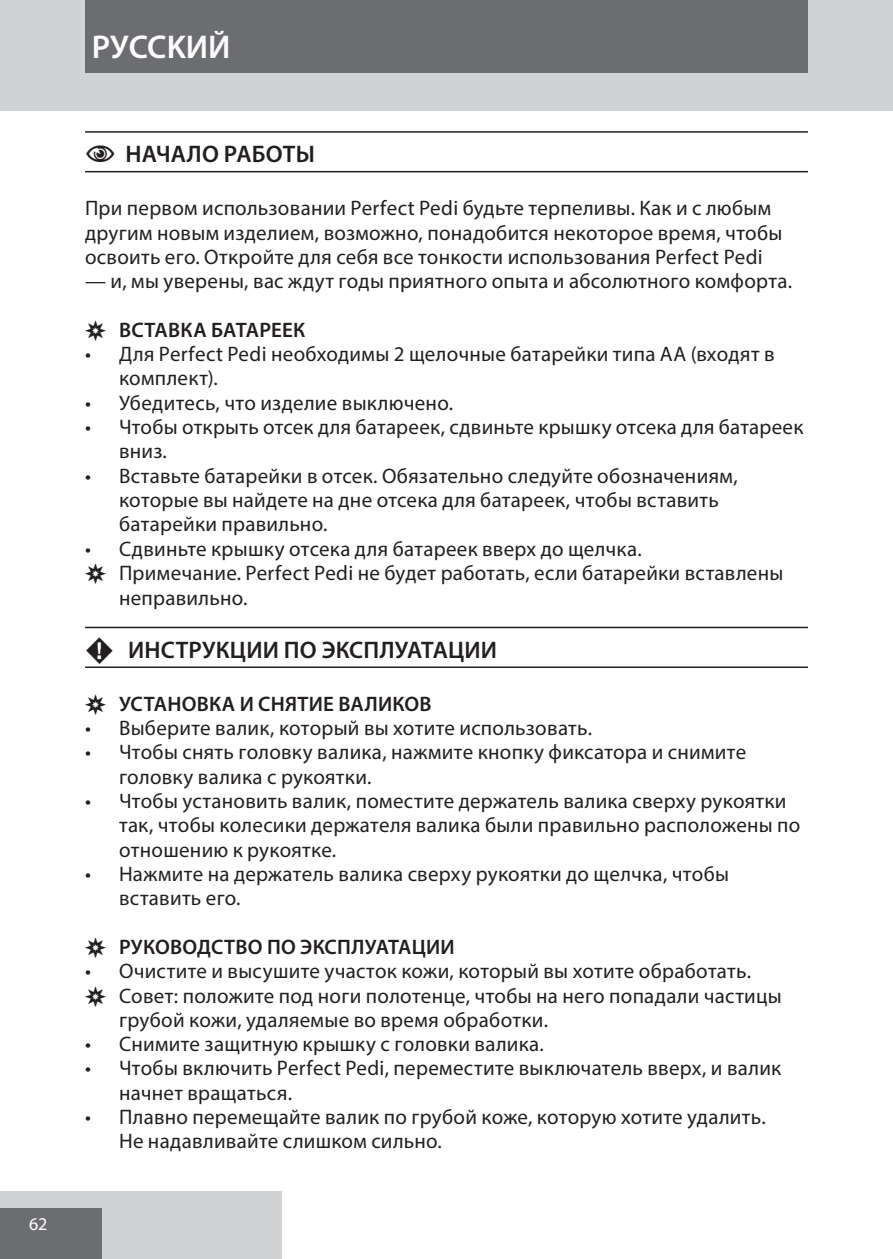
<style>
.page{position:relative;width:893px;height:1259px;background:#fff}
.page>*{position:absolute;margin:0;border:0;box-sizing:border-box;transform-origin:0 0}
.t1{font:600 33px "Myriad Pro";color:#fff}
.heading{font:600 24px "Myriad Pro";letter-spacing:.005em;color:#231f20}
.default{font:21px/24.3px "Myriad Pro";letter-spacing:.015em;color:#231f20}
.default-2{font:600 21px "Myriad Pro";letter-spacing:.01em;color:#231f20}
.t2{font:18px "Myriad Pro";color:#fff}
.s1{font-family:"Myriad Points";font-weight:400}
.s2{font-family:"Myriad Graphics";font-weight:400}
.s3{font-family:"Myriad Graphics"}
</style>
<div class="page">
<div style="left:0;top:0;width:893px;height:111px;background:#d1d2d4"></div>
<div style="left:0;top:1191px;width:282px;height:68px;background:#d1d2d4"></div>
<div style="left:0;top:1208px;width:102px;height:51px;background:#6c6d70"></div>
<div style="left:85px;top:0;width:723px;height:73px;background:#6c6d70"></div>
<hr style="left:85px;top:131px;width:723px;height:2px;background:#231f20">
<hr style="left:85px;top:171px;width:723px;height:1px;background:#231f20">
<hr style="left:85px;top:627px;width:723px;height:1px;background:#231f20">
<hr style="left:85px;top:666px;width:723px;height:2px;background:#231f20">
<p class="t2" style="left:29px;top:1212px;width:20px">62</p>
<p class="t1" style="left:92px;top:25px;width:140px">PУCCKИЙ</p>
<p class="heading" style="left:85px;top:139px;width:231px"><span class="s1">C</span> НАЧАЛО РАБОТЫ</p>
<p class="default" style="left:85px;top:196px;width:699px">При первом использовании Perfect Pedi будьте терпеливы. Как и с любым другим новым изделием, возможно, понадобится некоторое время, чтобы освоить его. Откройте для себя все тонкости использования Perfect Pedi</p>
<p class="default" style="left:85px;top:269px;width:709px">— и, мы уверены, вас ждут годы приятного опыта и абсолютного комфорта.</p>
<p class="default-2" style="left:85px;top:316px;width:222px"><span class="s2">,</span> ВСТАВКА БАТАРЕЕК</p>
<p class="default" style="left:119px;top:342px;width:657px;text-indent:-34px">• Для Perfect Pedi необходимы 2 щелочные батарейки типа AA (входят в комплект).</p>
<p class="default" style="left:85px;top:390px;width:369px">• Убедитесь, что изделие выключено.</p>
<p class="default" style="left:119px;top:414px;width:686px;text-indent:-34px">• Чтобы открыть отсек для батареек, сдвиньте крышку отсека для батареек вниз.</p>
<p class="default" style="left:119px;top:463px;width:620px;text-indent:-34px">• Вставьте батарейки в отсек. Обязательно следуйте обозначениям, которые вы найдете на дне отсека для батареек, чтобы вставить батарейки правильно.</p>
<p class="default" style="left:85px;top:536px;width:558px">• Сдвиньте крышку отсека для батареек вверх до щелчка.</p>
<p class="default" style="left:119px;top:560px;width:666px;text-indent:-34px"><span class="s3">,</span> Примечание. Perfect Pedi не будет работать, если батарейки вставлены неправильно.</p>
<p class="heading" style="left:85px;top:634px;width:413px"><span class="s1">F</span> ИНСТРУКЦИИ ПО ЭКСПЛУАТАЦИИ</p>
<p class="default-2" style="left:85px;top:690px;width:348px"><span class="s2">,</span> УСТАНОВКА И СНЯТИЕ ВАЛИКОВ</p>
<p class="default" style="left:85px;top:715px;width:509px">• Выберите валик, который вы хотите использовать.</p>
<p class="default" style="left:119px;top:740px;width:629px;text-indent:-34px">• Чтобы снять головку валика, нажмите кнопку фиксатора и снимите головку валика с рукоятки.</p>
<p class="default" style="left:119px;top:788px;width:683px;text-indent:-34px">• Чтобы установить валик, поместите держатель валика сверху рукоятки так, чтобы колесики держателя валика были правильно расположены по отношению к рукоятке.</p>
<p class="default" style="left:119px;top:861px;width:611px;text-indent:-34px">• Нажмите на держатель валика сверху рукоятки до щелчка, чтобы вставить его.</p>
<p class="default-2" style="left:85px;top:933px;width:371px"><span class="s2">,</span> РУКОВОДСТВО ПО ЭКСПЛУАТАЦИИ</p>
<p class="default" style="left:85px;top:958px;width:668px">• Очистите и высушите участок кожи, который вы хотите обработать.</p>
<p class="default" style="left:119px;top:983px;width:664px;text-indent:-34px"><span class="s3">,</span> Совет: положите под ноги полотенце, чтобы на него попадали частицы грубой кожи, удаляемые во время обработки.</p>
<p class="default" style="left:85px;top:1031px;width:460px">• Снимите защитную крышку с головки валика.</p>
<p class="default" style="left:119px;top:1056px;width:664px;text-indent:-34px">• Чтобы включить Perfect Pedi, переместите выключатель вверх, и валик начнет вращаться.</p>
<p class="default" style="left:119px;top:1104px;width:648px;text-indent:-34px">• Плавно перемещайте валик по грубой коже, которую хотите удалить.<br>Не надавливайте слишком сильно.</p>
</div>
